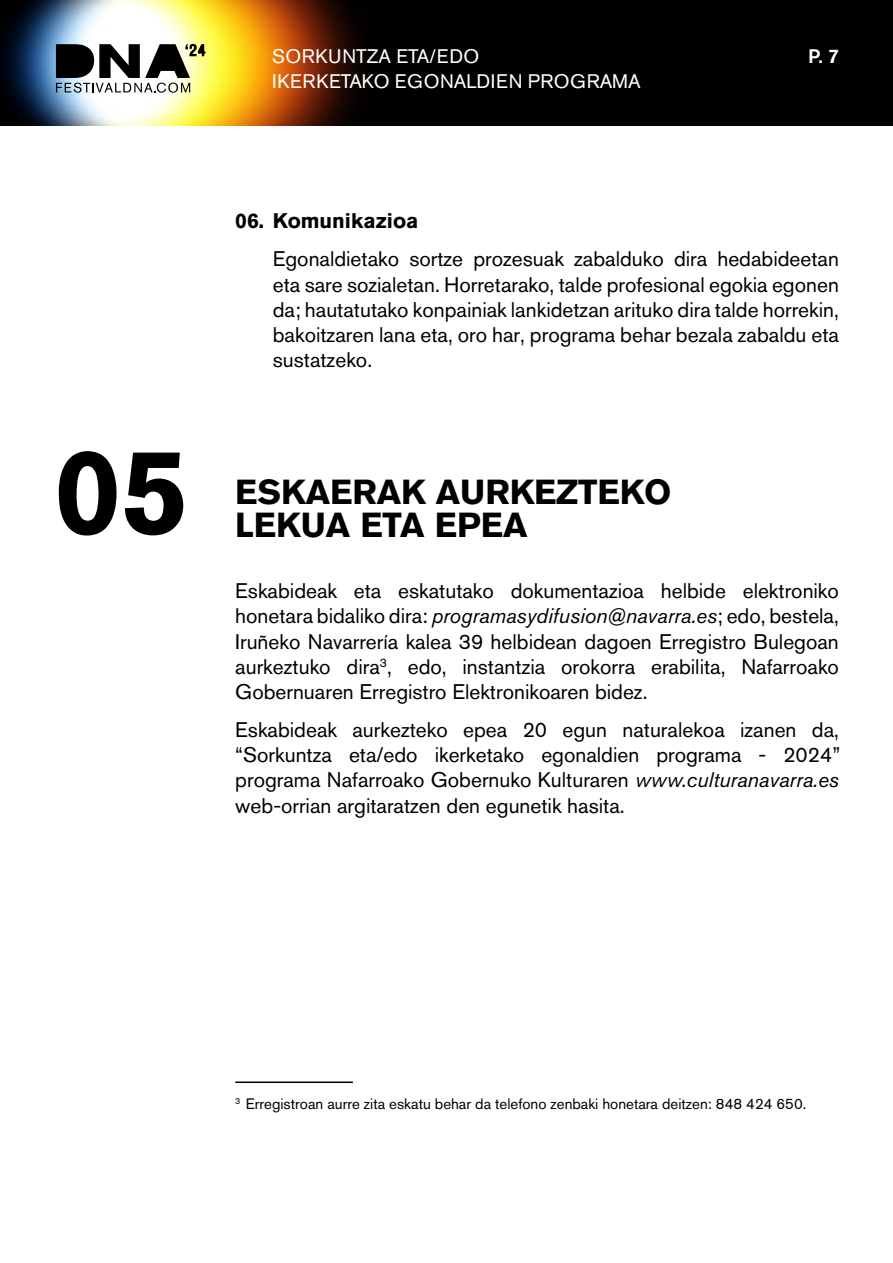
<style>
.page{position:relative;width:893px;height:1263px;background:#fff}
.page>*{position:absolute;margin:0;border:0;box-sizing:border-box;transform-origin:0 0}
.t1{font:700 120px "Akzidenz Grotesk BQ";color:#000}
.t2{font:700 34.5px "Akzidenz Grotesk BQ";color:#000}
.t3{font:21px/25.2px "Akzidenz Grotesk BQ";color:#000;text-align:justify}
.t4{font:700 21px "Akzidenz Grotesk BQ";color:#000}
.t5{font:19.5px/25.5px "Akzidenz Grotesk BE";letter-spacing:.02em;color:#fff}
.t6{font:500 19.5px "Akzidenz Grotesk BE";color:#fff}
.t7{font:15px "Akzidenz Grotesk BQ";color:#000}
.s1{font-style:italic}
</style>
<div class="page">
<div style="left:0;top:0;width:893px;height:125px;background:#000"></div>
<img style="left:1px;top:0;width:358px;height:125px">
<svg style="left:56px;top:44px;width:150px;height:49px"></svg>
<hr style="left:235px;top:1081px;width:118px;height:2px;background:#000">
<h1 class="t1" style="left:54px;top:422px;width:136px">05</h1>
<p class="t5" style="left:272px;top:43px;width:370px">SORKUNTZA ETA/EDO<br>IKERKETAKO EGONALDIEN PROGRAMA</p>
<p class="t6" style="left:808px;top:45px;width:32px">P. 7</p>
<p class="t4" style="left:235px;top:209px;width:185px">06. Komunikazioa</p>
<p class="t3" style="left:273px;top:246px;width:568px">Egonaldietako sortze prozesuak zabalduko dira hedabideetan eta sare sozialetan. Horretarako, talde profesional egokia egonen da; hautatutako konpainiak lankidetzan arituko dira talde horrekin, bakoitzaren lana eta, oro har, programa behar bezala zabaldu eta sustatzeko.</p>
<h2 class="t2" style="left:235px;top:472px;width:438px">ESKAERAK AURKEZTEKO</h2>
<h2 class="t2" style="left:235px;top:505px;width:294px">LEKUA ETA EPEA</h2>
<p class="t3" style="left:235px;top:578px;width:605px">Eskabideak eta eskatutako dokumentazioa helbide elektroniko honetara bidaliko dira: <span class="s1">programasydifusion@navarra.es</span>; edo, bestela, Iruñeko Navarrería kalea 39 helbidean dagoen Erregistro Bulegoan aurkeztuko dira<sup>3</sup>, edo, instantzia orokorra erabilita, Nafarroako Gobernuaren Erregistro Elektronikoaren bidez.</p>
<p class="t3" style="left:235px;top:717px;width:606px">Eskabideak aurkezteko epea 20 egun naturalekoa izanen da, “Sorkuntza eta/edo ikerketako egonaldien programa - 2024” programa Nafarroako Gobernuko Kulturaren <span class="s1">www.culturanavarra.es </span>web-orrian argitaratzen den egunetik hasita.</p>
<p class="t7" style="left:235px;top:1095px;width:572px"><sup>3</sup> Erregistroan aurre zita eskatu behar da telefono zenbaki honetara deitzen: 848 424 650.</p>
</div>
